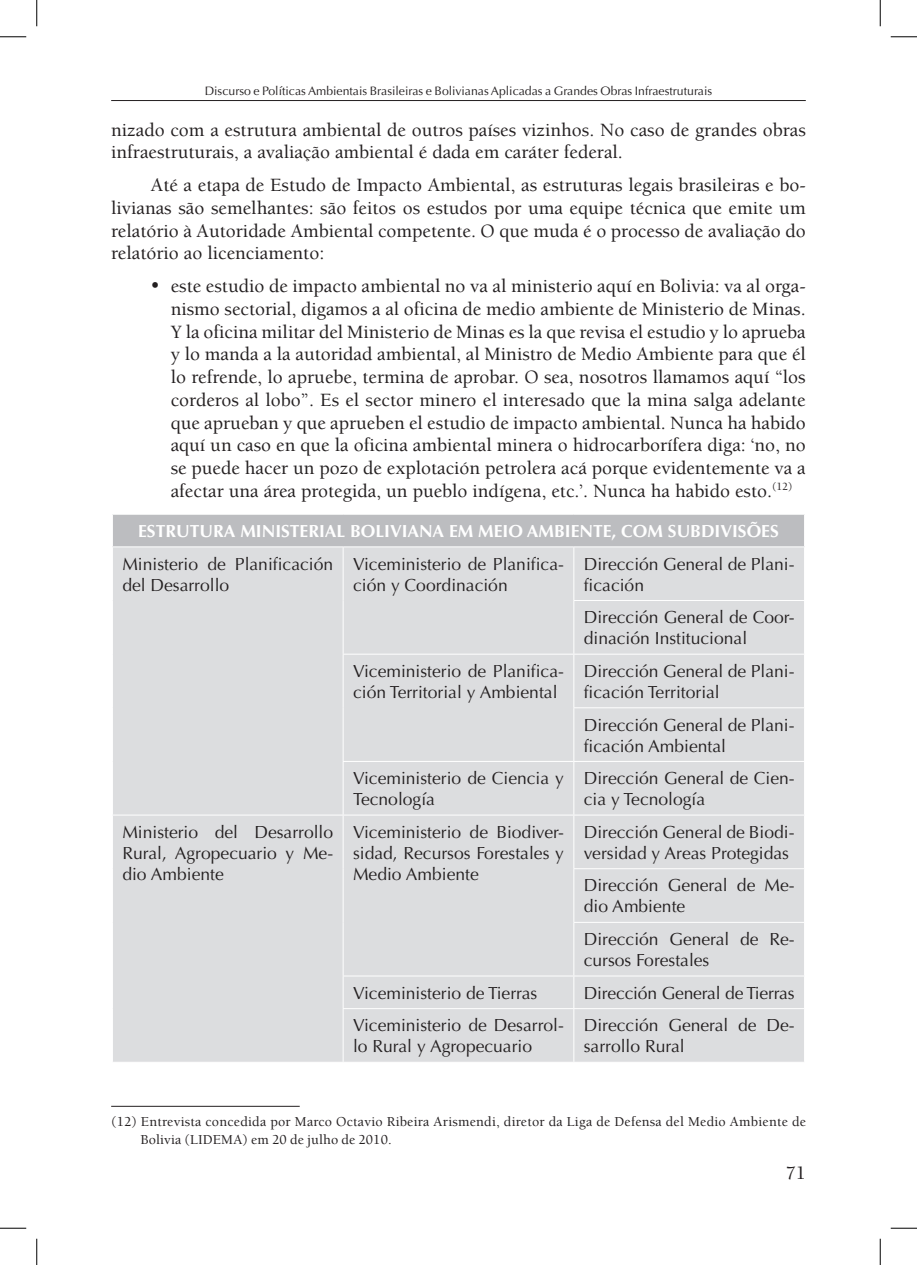
<style>
.page{position:relative;width:917px;height:1265px;background:#fff}
.page>*{position:absolute;margin:0;border:0;box-sizing:border-box;transform-origin:0 0}
.t1{font:500 19.25px/22.8px "Berkeley";color:#231f20;text-align:justify}
.t2{font:17.5px/21px "Optima";color:#231f20}
.t3{font:700 17.5px "Optima";color:#fff}
.t4{font:500 14px/17.5px "Berkeley";letter-spacing:.015em;color:#231f20}
.t5{font:12.25px "Optima";color:#231f20}
</style>
<div class="page">
<hr style="left:111px;top:100px;width:695px;height:1px;background:#231f20">
<div style="left:112px;top:514px;width:692px;height:32px;background:#bcbdc0"></div>
<div style="left:113px;top:547px;width:691px;height:514px;background:#dcdddf"></div>
<hr style="left:343px;top:547px;width:1px;height:53px;background:#fff">
<hr style="left:573px;top:547px;width:1px;height:53px;background:#fff">
<hr style="left:343px;top:600px;width:1px;height:53px;background:#fff">
<hr style="left:573px;top:600px;width:232px;height:1px;background:#fff">
<hr style="left:573px;top:601px;width:1px;height:52px;background:#fff">
<hr style="left:343px;top:653px;width:231px;height:1px;background:#fff">
<hr style="left:343px;top:654px;width:1px;height:53px;background:#fff">
<hr style="left:574px;top:653px;width:231px;height:1px;background:#fff">
<hr style="left:573px;top:654px;width:1px;height:53px;background:#fff">
<hr style="left:343px;top:707px;width:1px;height:53px;background:#fff">
<hr style="left:573px;top:707px;width:232px;height:1px;background:#fff">
<hr style="left:573px;top:708px;width:1px;height:52px;background:#fff">
<hr style="left:343px;top:760px;width:231px;height:1px;background:#fff">
<hr style="left:343px;top:761px;width:1px;height:53px;background:#fff">
<hr style="left:574px;top:760px;width:231px;height:1px;background:#fff">
<hr style="left:573px;top:761px;width:1px;height:53px;background:#fff">
<hr style="left:112px;top:814px;width:231px;height:1px;background:#fff">
<hr style="left:343px;top:814px;width:231px;height:1px;background:#fff">
<hr style="left:343px;top:815px;width:1px;height:53px;background:#fff">
<hr style="left:574px;top:814px;width:231px;height:1px;background:#fff">
<hr style="left:573px;top:815px;width:1px;height:53px;background:#fff">
<hr style="left:343px;top:868px;width:1px;height:54px;background:#fff">
<hr style="left:573px;top:868px;width:232px;height:1px;background:#fff">
<hr style="left:573px;top:869px;width:1px;height:52px;background:#fff">
<hr style="left:343px;top:922px;width:1px;height:53px;background:#fff">
<hr style="left:573px;top:921px;width:232px;height:1px;background:#fff">
<hr style="left:573px;top:922px;width:1px;height:53px;background:#fff">
<hr style="left:343px;top:975px;width:231px;height:1px;background:#fff">
<hr style="left:343px;top:976px;width:1px;height:31px;background:#fff">
<hr style="left:574px;top:975px;width:231px;height:1px;background:#fff">
<hr style="left:573px;top:976px;width:1px;height:31px;background:#fff">
<hr style="left:343px;top:1007px;width:231px;height:1px;background:#fff">
<hr style="left:343px;top:1008px;width:1px;height:53px;background:#fff">
<hr style="left:574px;top:1007px;width:231px;height:1px;background:#fff">
<hr style="left:573px;top:1008px;width:1px;height:53px;background:#fff">
<hr style="left:112px;top:514px;width:1px;height:32px;background:#fff">
<hr style="left:111px;top:1105px;width:189px;height:1px;background:#231f20">
<svg style="left:0;top:36px;width:26px;height:1px"></svg>
<svg style="left:891px;top:36px;width:26px;height:1px"></svg>
<svg style="left:0;top:1227px;width:26px;height:1px"></svg>
<svg style="left:891px;top:1227px;width:26px;height:1px"></svg>
<svg style="left:36px;top:0;width:1px;height:26px"></svg>
<svg style="left:36px;top:1238px;width:1px;height:26px"></svg>
<svg style="left:880px;top:0;width:1px;height:26px"></svg>
<svg style="left:880px;top:1238px;width:1px;height:26px"></svg>
<p class="t5" style="left:205px;top:84px;width:509px">Discurso e Políticas Ambientais Brasileiras e Bolivianas Aplicadas a Grandes Obras Infraestruturais</p>
<p class="t1" style="left:111px;top:118px;width:696px">nizado com a estrutura ambiental de outros países vizinhos. No caso de grandes obras infraestruturais, a avaliação ambiental é dada em caráter federal.</p>
<p class="t1" style="left:111px;top:174px;width:696px;text-indent:40px">Até a etapa de Estudo de Impacto Ambiental, as estruturas legais brasileiras e bo&shy;livianas são semelhantes: são feitos os estudos por uma equipe técnica que emite um relatório à Autoridade Ambiental competente. O que muda é o processo de avaliação do relatório ao licenciamento:</p>
<p class="t1" style="left:171px;top:275px;width:637px;text-indent:-20px">• este estudio de impacto ambiental no va al ministerio aquí en Bolivia: va al orga&shy;nismo sectorial, digamos a al oficina de medio ambiente de Ministerio de Minas.<br>Y la oficina militar del Ministerio de Minas es la que revisa el estudio y lo aprueba y lo manda a la autoridad ambiental, al Ministro de Medio Ambiente para que él lo refrende, lo apruebe, termina de aprobar. O sea, nosotros llamamos aquí “los corderos al lobo”. Es el sector minero el interesado que la mina salga adelante que aprueban y que aprueben el estudio de impacto ambiental. Nunca ha habido aquí un caso en que la oficina ambiental minera o hidrocarborífera diga: ‘no, no se puede hacer un pozo de explotación petrolera acá porque evidentemente va a afectar una área protegida, un pueblo indígena, etc.’. Nunca ha habido esto.<sup>(12)</sup></p>
<p class="t3" style="left:138px;top:520px;width:402px">ESTRUTURA MINISTERIAL BOLIVIANA EM MEIO AMB</p>
<p class="t3" style="left:565px;top:520px;width:215px">IENTE, COM SUBDIVISÕES</p>
<p class="t2" style="left:122px;top:553px;width:212px">Ministerio de Planificación del Desarrollo</p>
<p class="t2" style="left:353px;top:553px;width:212px">Viceministerio de Planifica&shy;ción y Coordinación</p>
<p class="t2" style="left:584px;top:553px;width:212px">Dirección General de Plani&shy;ficación</p>
<p class="t2" style="left:584px;top:607px;width:212px">Dirección General de Coor&shy;dinación I nstitucional</p>
<p class="t2" style="left:353px;top:660px;width:212px">Viceministerio de Planifica&shy;ción Territorial y Ambiental</p>
<p class="t2" style="left:584px;top:660px;width:212px">Dirección General de Plani&shy;ficación Territorial</p>
<p class="t2" style="left:584px;top:714px;width:212px">Dirección General de Plani&shy;ficación Ambiental</p>
<p class="t2" style="left:353px;top:767px;width:212px">Viceministerio de Ciencia y<br>Tecnología</p>
<p class="t2" style="left:584px;top:767px;width:212px">Dirección General de Cien&shy;cia y Tecnología</p>
<p class="t2" style="left:122px;top:821px;width:212px;text-align:justify">Ministerio del Desarrollo Rural, Agropecuario y Me&shy;dio Ambiente</p>
<p class="t2" style="left:353px;top:821px;width:212px;text-align:justify">Viceministerio de Biodiver&shy;sidad, Recursos Forestales y Medio Ambiente</p>
<p class="t2" style="left:584px;top:821px;width:212px">Dirección General de Biodi&shy;versidad y Areas Protegidas</p>
<p class="t2" style="left:584px;top:875px;width:212px">Dirección General de Me&shy;dio Ambiente</p>
<p class="t2" style="left:584px;top:928px;width:212px">Dirección General de Re&shy;cursos Forestales</p>
<p class="t2" style="left:353px;top:982px;width:186px">Viceministerio de Tierras</p>
<p class="t2" style="left:584px;top:982px;width:212px">Dirección General de Tierras</p>
<p class="t2" style="left:353px;top:1014px;width:212px">Viceministerio de Desarrol&shy;lo Rural y Agropecuario</p>
<p class="t2" style="left:584px;top:1014px;width:212px">Dirección General de De&shy;sarrollo Rural</p>
<p class="t4" style="left:141px;top:1113px;width:666px;text-indent:-30px">(12) Entrevista concedida por Marco Octavio Ribeira Arismendi, diretor da Liga de Defensa del Medio Ambiente de<br>Bolivia (LIDEMA) em 20 de julho de 2010.</p>
<p class="t1" style="left:786px;top:1161px;width:21px">71</p>
</div>
